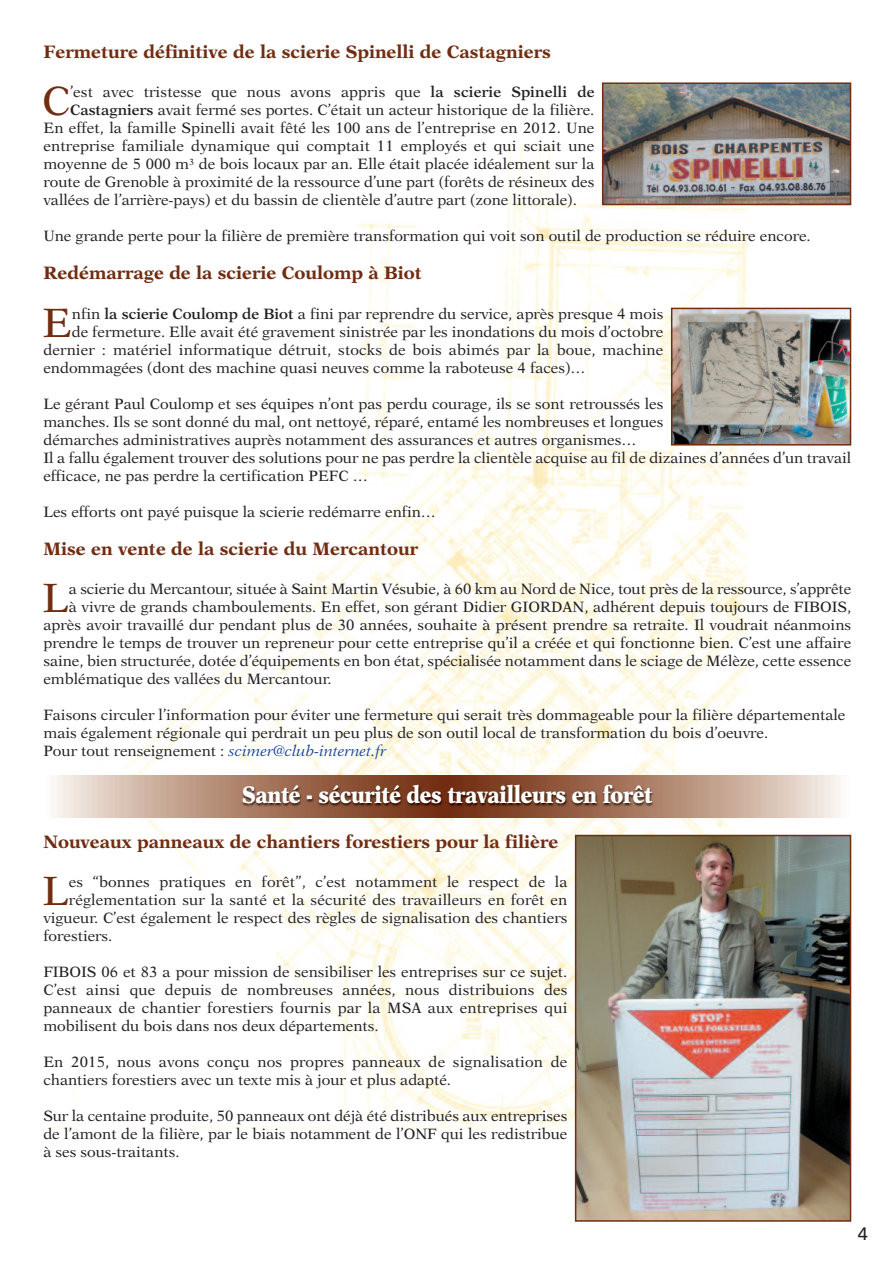
<style>
.page{position:relative;width:893px;height:1263px;background:#fff}
.page>*{position:absolute;margin:0;border:0;box-sizing:border-box;transform-origin:0 0}
.t1{font:40.95px "New Aster+DJIVUS";color:#712d12}
.t2{font:24px "New Aster Black+GAFKUQ";letter-spacing:-.02em;color:#fff;scale:.85 1}
.t3{font:18px "New Aster Bold+RFQAHC";color:#712d12}
.t4{font:18px "Univers+OVCUJK";color:#231f20}
.t5{font:15px/18px "New Aster+DJIVUS";color:#231f20}
.t6{font:15px "New Aster Italic+OEHEKH";color:#154398}
.s1{font-family:"New Aster Semi Bold+CMCSFT"}
.s2{font-family:"New Aster+DJIVUS";color:#231f20}
</style>
<div class="page">
<img style="left:51px;top:82px;width:801px;height:1140px">
<img style="left:51px;top:770px;width:801px;height:56px">
<img style="left:51px;top:775px;width:800px;height:42px">
<img style="left:605px;top:85px;width:243px;height:117px">
<div style="left:602px;top:82px;width:249px;height:123px;border:2px solid #712d12"></div>
<img style="left:674px;top:311px;width:174px;height:131px">
<div style="left:671px;top:308px;width:180px;height:137px;border:2px solid #712d12"></div>
<img style="left:578px;top:838px;width:270px;height:381px">
<div style="left:575px;top:835px;width:276px;height:387px;border:2px solid #712d12"></div>
<p class="t3" style="left:43px;top:44px;width:509px">Fermeture définitive de la scierie Spinelli de Castagniers</p>
<h1 class="t1" style="left:42px;top:84px;width:30px">C</h1>
<p class="t5" style="left:70px;top:84px;width:526px">’est avec tristesse que nous avons appris que <span class="s1">la scierie Spinelli de</span></p>
<p class="t5" style="left:70px;top:102px;width:526px"><span class="s1">Castagniers</span> avait fermé ses portes. C’était un acteur historique de la filière.</p>
<p class="t5" style="left:43px;top:120px;width:552px">En effet, la famille Spinelli avait fêté les 100 ans de l’entreprise en 2012. Une</p>
<p class="t5" style="left:43px;top:138px;width:552px">entreprise familiale dynamique qui comptait 11 employés et qui sciait une</p>
<p class="t5" style="left:43px;top:156px;width:552px">moyenne de 5 000 m<sup>3</sup> de bois locaux par an. Elle était placée idéalement sur la</p>
<p class="t5" style="left:43px;top:174px;width:552px">route de Grenoble à proximité de la ressource d’une part (forêts de résineux des</p>
<p class="t5" style="left:43px;top:192px;width:535px">vallées de l’arrière-pays) et du bassin de clientèle d’autre part (zone littorale).</p>
<p class="t5" style="left:43px;top:228px;width:769px">Une grande perte pour la filière de première transformation qui voit son outil de production se réduire encore.</p>
<p class="t3" style="left:43px;top:266px;width:380px">Redémarrage de la scierie Coulomp à Biot</p>
<h1 class="t1" style="left:43px;top:306px;width:31px">E</h1>
<p class="t5" style="left:72px;top:306px;width:593px">nfin <span class="s1">la scierie Coulomp de Biot</span> a fini par reprendre du service, après presque 4 mois</p>
<p class="t5" style="left:72px;top:324px;width:593px">de fermeture. Elle avait été gravement sinistrée par les inondations du mois d’octobre</p>
<p class="t5" style="left:43px;top:342px;width:621px">dernier : matériel informatique détruit, stocks de bois abimés par la boue, machine</p>
<p class="t5" style="left:43px;top:360px;width:544px">endommagées (dont des machine quasi neuves comme la raboteuse 4 faces)…</p>
<p class="t5" style="left:43px;top:396px;width:809px">Le gérant Paul Coulomp et ses équipes n’ont pas perdu courage, ils se sont retroussés les<br>manches. Ils se sont donné du mal, ont nettoyé, réparé, entamé les nombreuses et longues<br>démarches administratives auprès notamment des assurances et autres organismes…<br>Il a fallu également trouver des solutions pour ne pas perdre la clientèle acquise au fil de dizaines d’années d’un travail efficace, ne pas perdre la certification PEFC …</p>
<p class="t5" style="left:43px;top:504px;width:394px">Les efforts ont payé puisque la scierie redémarre enfin…</p>
<p class="t3" style="left:43px;top:541px;width:376px">Mise en vente de la scierie du Mercantour</p>
<h1 class="t1" style="left:43px;top:581px;width:28px">L</h1>
<p class="t5" style="left:69px;top:581px;width:784px">a scierie du Mercantour, située à Saint Martin Vésubie, à 60 km au Nord de Nice, tout près de la ressource, s’apprête</p>
<p class="t5" style="left:69px;top:599px;width:784px">à vivre de grands chamboulements. En effet, son gérant Didier GIORDAN, adhérent depuis toujours de FIBOIS,</p>
<p class="t5" style="left:43px;top:617px;width:809px">après avoir travaillé dur pendant plus de 30 années, souhaite à présent prendre sa retraite. Il voudrait néanmoins</p>
<p class="t5" style="left:43px;top:635px;width:809px">prendre le temps de trouver un repreneur pour cette entreprise qu’il a créée et qui fonctionne bien. C’est une affaire</p>
<p class="t5" style="left:43px;top:653px;width:809px">saine, bien structurée, dotée d’équipements en bon état, spécialisée notamment dans le sciage de Mélèze, cette essence</p>
<p class="t5" style="left:43px;top:671px;width:290px">emblématique des vallées du Mercantour.</p>
<p class="t5" style="left:43px;top:707px;width:803px">Faisons circuler l’information pour éviter une fermeture qui serait très dommageable pour la filière départementale mais également régionale qui perdrait un peu plus de son outil local de transformation du bois d’oeuvre.</p>
<p class="t6" style="left:43px;top:745px;width:344px"><span class="s2">Pour tout renseignement :</span> scimer@club-internet.fr</p>
<h2 class="t2" style="left:242px;top:785px;width:484px">Santé - sécurité des travailleurs en forêt</h2>
<p class="t3" style="left:43px;top:834px;width:516px">Nouveaux panneaux de chantiers forestiers pour la filière</p>
<h1 class="t1" style="left:42px;top:874px;width:28px">L</h1>
<p class="t5" style="left:69px;top:874px;width:500px">es “bonnes pratiques en forêt”, c’est notamment le respect de la</p>
<p class="t5" style="left:69px;top:892px;width:500px">réglementation sur la santé et la sécurité des travailleurs en forêt en</p>
<p class="t5" style="left:43px;top:910px;width:525px">vigueur. C’est également le respect des règles de signalisation des chantiers</p>
<p class="t5" style="left:43px;top:928px;width:71px">forestiers.</p>
<p class="t5" style="left:43px;top:964px;width:526px;text-align:justify">FIBOIS 06 et 83 a pour mission de sensibiliser les entreprises sur ce sujet.<br>C’est ainsi que depuis de nombreuses années, nous distribuions des panneaux de chantier forestiers fournis par la MSA aux entreprises qui mobilisent du bois dans nos deux départements.</p>
<p class="t5" style="left:43px;top:1054px;width:525px">En 2015, nous avons conçu nos propres panneaux de signalisation de chantiers forestiers avec un texte mis à jour et plus adapté.</p>
<p class="t5" style="left:43px;top:1108px;width:525px;text-align:justify">Sur la centaine produite, 50 panneaux ont déjà été distribués aux entreprises de l’amont de la filière, par le biais notamment de l’ONF qui les redistribue à ses sous-traitants.</p>
<p class="t4" style="left:858px;top:1227px;width:12px">4</p>
</div>
